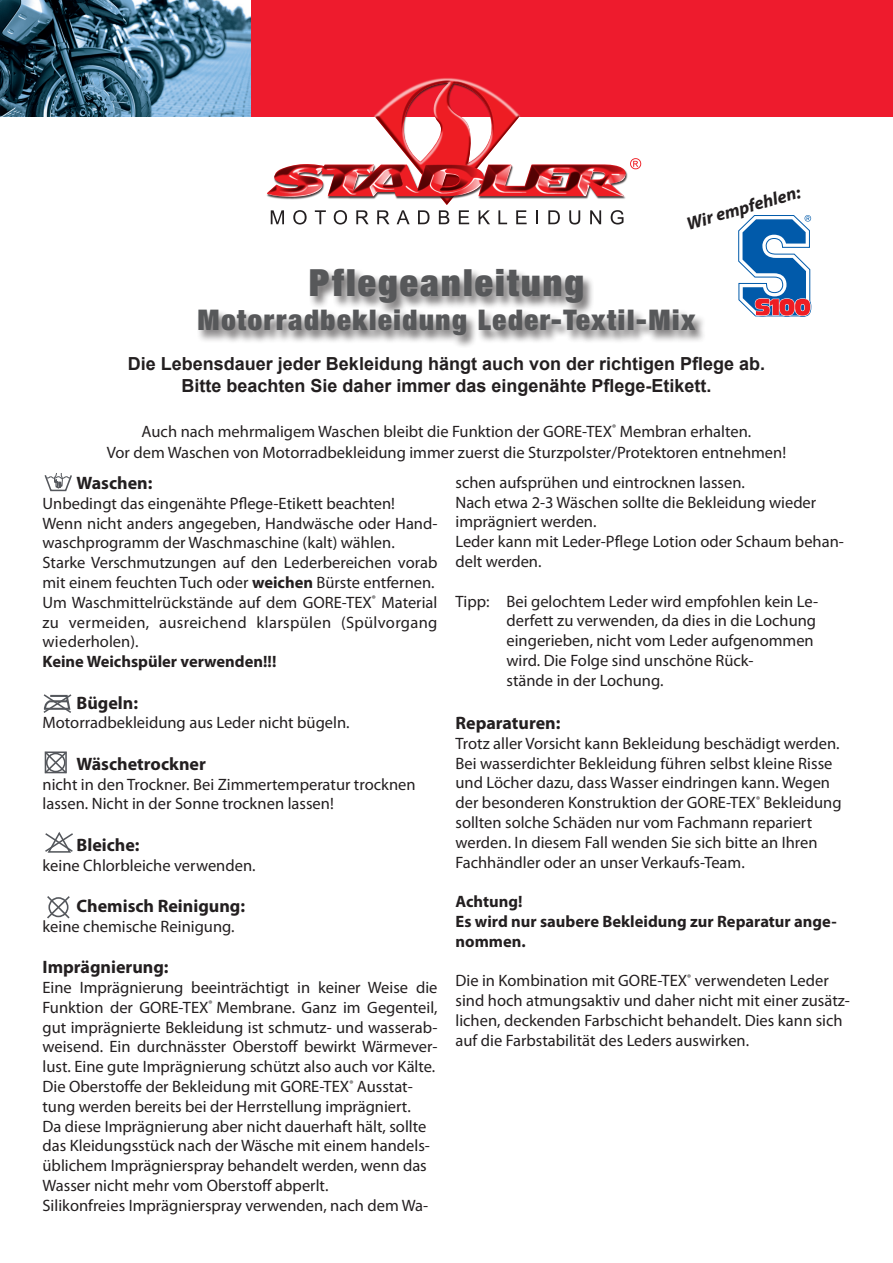
<style>
.page{position:relative;width:893px;height:1263px;background:#fff}
.page>*{position:absolute;margin:0;border:0;box-sizing:border-box;transform-origin:0 0}
.t1{font:900 expanded 37.5px "Helvetica Neue";letter-spacing:.06em;color:#57585a}
.t2{font:900 expanded 28.5px "Helvetica Neue";letter-spacing:.06em;color:#57585a}
.t3{font:700 18px/21.6px "Arial";color:#231f20;text-align:center}
.t4{font:700 18px "Myriad Pro";color:#231f20}
.t5{font:italic 700 18px "Myriad Pro";color:#231f20}
.t6{font:16.5px/19.8px "Myriad Pro";color:#231f20}
.t7{font:700 16.5px/19.8px "Myriad Pro";color:#231f20}
.s1{font-weight:700}
</style>
<div class="page">
<div style="left:197px;top:268px;width:510px;height:81px;background:#231f20;opacity:.64"></div>
<div style="left:251px;top:0;width:642px;height:116px;background:#ee1b2d"></div>
<img style="left:0;top:0;width:251px;height:116px">
<svg style="left:44px;top:473px;width:28px;height:19px"></svg>
<svg style="left:43px;top:694px;width:29px;height:19px"></svg>
<svg style="left:44px;top:751px;width:23px;height:23px"></svg>
<svg style="left:45px;top:832px;width:28px;height:21px"></svg>
<svg style="left:47px;top:896px;width:23px;height:23px"></svg>
<svg style="left:267px;top:78px;width:374px;height:146px"></svg>
<img style="left:324px;top:186px;width:3px;height:11px">
<img style="left:267px;top:170px;width:57px;height:27px">
<img style="left:273px;top:164px;width:42px;height:32px">
<img style="left:327px;top:196px;width:27px;height:1px">
<img style="left:327px;top:186px;width:9px;height:10px">
<img style="left:336px;top:186px;width:17px;height:10px">
<img style="left:351px;top:164px;width:2px;height:25px">
<img style="left:311px;top:164px;width:40px;height:22px">
<img style="left:353px;top:164px;width:57px;height:32px">
<img style="left:359px;top:164px;width:48px;height:33px">
<img style="left:354px;top:168px;width:39px;height:29px">
<img style="left:389px;top:169px;width:25px;height:27px">
<img style="left:414px;top:165px;width:1px;height:31px">
<img style="left:462px;top:164px;width:16px;height:33px">
<img style="left:462px;top:168px;width:15px;height:28px">
<img style="left:415px;top:164px;width:47px;height:33px">
<img style="left:478px;top:164px;width:43px;height:33px">
<img style="left:489px;top:165px;width:32px;height:31px">
<img style="left:521px;top:164px;width:13px;height:33px">
<img style="left:534px;top:164px;width:29px;height:33px">
<img style="left:562px;top:164px;width:1px;height:32px">
<img style="left:563px;top:164px;width:26px;height:33px">
<img style="left:565px;top:164px;width:24px;height:29px">
<img style="left:589px;top:164px;width:37px;height:33px">
<svg style="left:738px;top:215px;width:73px;height:102px"></svg>
<p class="t5" style="left:684px;top:213px;width:119px;rotate:-16deg">Wir empfehlen:</p>
<h1 class="t1" style="left:309px;top:258px;width:277px">Pflegeanleitung</h1>
<h2 class="t2" style="left:197px;top:302px;width:500px">Motorradbekleidung Leder-Textil-Mix</h2>
<p class="t3" style="left:128px;top:353px;width:639px">Die Lebensdauer jeder Bekleidung hängt auch von der richtigen Pflege ab.<br>Bitte beachten Sie daher immer das eingenähte Pflege-Etikett.</p>
<p class="t6" style="left:107px;top:420px;width:681px;line-height:21.6px;text-align:center">Auch nach mehrmaligem Waschen bleibt die Funktion der GORE-TEX<sup>®</sup> Membran erhalten.<br>Vor dem Waschen von Motorradbekleidung immer zuerst die Sturzpolster/Protektoren entnehmen!</p>
<p class="t4" style="left:77px;top:471px;width:77px">Waschen:</p>
<p class="t6" style="left:43px;top:493px;width:396px">Unbedingt das eingenähte Pflege-Etikett beachten!<br>Wenn nicht anders angegeben, Handwäsche oder Hand&shy;waschprogramm der Waschmaschine (kalt) wählen.<br>Starke Verschmutzungen auf den Lederbereichen vorab mit einem feuchten Tuch oder <span class="s1">weichen</span> Bürste entfernen.<br>Um Waschmittelrückstände auf dem GORE-TEX<sup>®</sup> Material zu vermeiden, ausreichend klarspülen (Spülvorgang wiederholen).</p>
<p class="t7" style="left:43px;top:651px;width:235px">Keine Weichspüler verwenden!!!</p>
<p class="t4" style="left:77px;top:691px;width:63px">Bügeln:</p>
<p class="t6" style="left:43px;top:713px;width:309px">Motorradbekleidung aus Leder nicht bügeln.</p>
<p class="t4" style="left:77px;top:752px;width:131px">Wäschetrockner</p>
<p class="t6" style="left:43px;top:774px;width:375px">nicht in den Trockner. Bei Zimmertemperatur trocknen lassen. Nicht in der Sonne trocknen lassen!</p>
<p class="t4" style="left:77px;top:833px;width:65px">Bleiche:</p>
<p class="t6" style="left:43px;top:855px;width:215px">keine Chlorbleiche verwenden.</p>
<p class="t4" style="left:77px;top:894px;width:170px">Chemisch Reinigung:</p>
<p class="t6" style="left:43px;top:916px;width:194px">keine chemische Reinigung.</p>
<p class="t4" style="left:43px;top:955px;width:128px">Imprägnierung:</p>
<p class="t6" style="left:43px;top:977px;width:396px">Eine Imprägnierung beeinträchtigt in keiner Weise die Funktion der GORE-TEX<sup>®</sup> Membrane. Ganz im Gegenteil, gut imprägnierte Bekleidung ist schmutz- und wasserab&shy;weisend. Ein durchnässter Oberstoff bewirkt Wärmever&shy;lust. Eine gute Imprägnierung schützt also auch vor Kälte.<br>Die Oberstoffe der Bekleidung mit GORE-TEX<sup>®</sup> Ausstat&shy;tung werden bereits bei der Herrstellung imprägniert.<br>Da diese Imprägnierung aber nicht dauerhaft hält, sollte das Kleidungsstück nach der Wäsche mit einem handels&shy;üblichem Imprägnierspray behandelt werden, wenn das Wasser nicht mehr vom Oberstoff abperlt.<br>Silikonfreies Imprägnierspray verwenden, nach dem Wa-</p>
<p class="t6" style="left:455px;top:472px;width:390px">schen aufsprühen und eintrocknen lassen.<br>Nach etwa 2-3 Wäschen sollte die Bekleidung wieder imprägniert werden.<br>Leder kann mit Leder-Pflege Lotion oder Schaum behan&shy;delt werden.</p>
<p class="t6" style="left:506px;top:591px;width:313px;text-indent:-51px">Tipp: Bei gelochtem Leder wird empfohlen kein Le&shy;derfett zu verwenden, da dies in die Lochung eingerieben, nicht vom Leder aufgenommen wird. Die Folge sind unschöne Rück-<br>stände in der Lochung.</p>
<p class="t4" style="left:455px;top:711px;width:106px">Reparaturen:</p>
<p class="t6" style="left:455px;top:733px;width:388px">Trotz aller Vorsicht kann Bekleidung beschädigt werden.<br>Bei wasserdichter Bekleidung führen selbst kleine Risse und Löcher dazu, dass Wasser eindringen kann. Wegen der besonderen Konstruktion der GORE-TEX<sup>®</sup> Bekleidung sollten solche Schäden nur vom Fachmann repariert werden. In diesem Fall wenden Sie sich bitte an Ihren Fachhändler oder an unser Verkaufs-Team.</p>
<p class="t7" style="left:455px;top:891px;width:383px">Achtung!<br>Es wird nur saubere Bekleidung zur Reparatur ange&shy;nommen.</p>
<p class="t6" style="left:455px;top:971px;width:396px">Die in Kombination mit GORE-TEX<sup>®</sup> verwendeten Leder sind hoch atmungsaktiv und daher nicht mit einer zusätz&shy;lichen, deckenden Farbschicht behandelt. Dies kann sich auf die Farbstabilität des Leders auswirken.</p>
</div>
